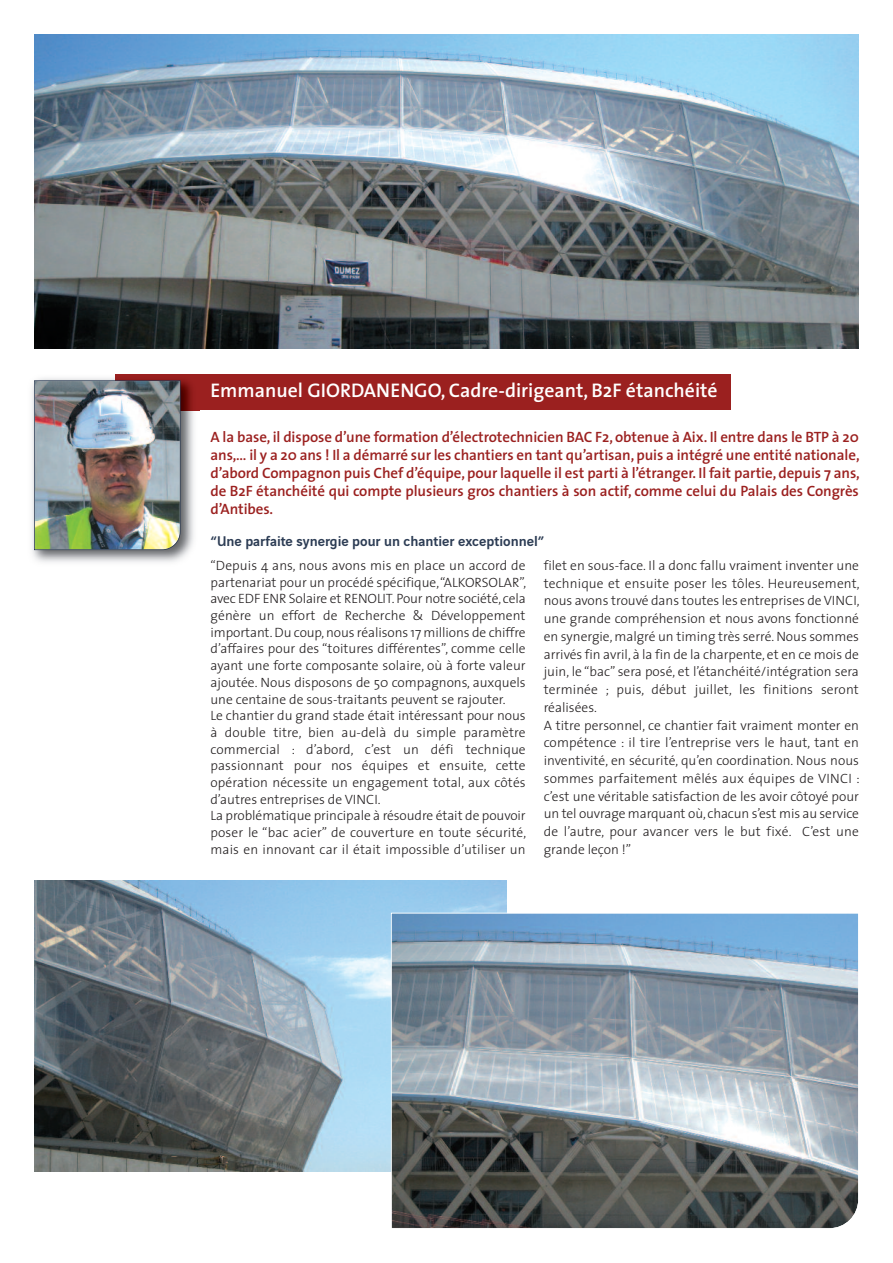
<style>
.page{position:relative;width:893px;height:1263px;background:#fff}
.page>*{position:absolute;margin:0;border:0;box-sizing:border-box;transform-origin:0 0}
.t1{font:600 19.8px "The Sans";color:#fff}
.t2{font:600 15px/18px "The Sans";letter-spacing:-.005em;color:#9b201f;text-align:justify}
.t3{font:500 15px "Vinci Sans";color:#2c3c54}
.t4{font:300 13.5px/16.6px "The Sans";color:#231f20}
</style>
<div class="page">
<img style="left:34px;top:34px;width:825px;height:314px">
<img style="left:34px;top:880px;width:472px;height:291px">
<div style="left:116px;top:374px;width:615px;height:36px;background:#9b201f"></div>
<img style="left:32px;top:374px;width:168px;height:188px">
<img style="left:116px;top:374px;width:84px;height:36px">
<img style="left:34px;top:380px;width:147px;height:170px">
<svg style="left:391px;top:913px;width:468px;height:316px;background:#88959e"></svg>
<h1 class="t1" style="left:210px;top:382px;width:509px">Emmanuel GIORDANENGO, Cadre-dirigeant, B2F étanchéité</h1>
<p class="t2" style="left:210px;top:429px;width:651px">A la base, il dispose d’une formation d’électrotechnicien BAC F2, obtenue à Aix. Il entre dans le BTP à 20 ans,… il y a 20 ans ! Il a démarré sur les chantiers en tant qu’artisan,puis a intégré une entité nationale, d’abord Compagnon puis Chef d’équipe,pour laquelle il est parti à l’étranger. Il fait partie,depuis 7 ans, de B2F étanchéité qui compte plusieurs gros chantiers à son actif, comme celui du Palais des Congrès d’Antibes.</p>
<p class="t3" style="left:210px;top:530px;width:335px">“Une parfaite synergie pour un chantier exceptionnel”</p>
<p class="t4" style="left:210px;top:558px;width:317px">“Depuis 4 ans, nous avons mis en place un accord de partenariat pour un procédé spécifique,“ALKORSOLAR”, avec EDF ENR Solaire et RENOLIT. Pour notre société, cela génère un effort de Recherche &amp; Développement important.Du coup,nous réalisons 17 millions de chiffre d’affaires pour des “toitures différentes”, comme celle ayant une forte composante solaire, où à forte valeur ajoutée. Nous disposons de 50 compagnons, auxquels une centaine de sous-traitants peuvent se rajouter.<br>Le chantier du grand stade était intéressant pour nous à double titre, bien au-delà du simple paramètre commercial : d’abord, c’est un défi technique passionnant pour nos équipes et ensuite, cette opération nécessite un engagement total, aux côtés d’autres entreprises de VINCI.<br>La problématique principale à résoudre était de pouvoir poser le “bac acier” de couverture en toute sécurité, mais en innovant car il était impossible d’utiliser un</p>
<p class="t4" style="left:544px;top:558px;width:317px;line-height:17.7px">filet en sous-face. Il a donc fallu vraiment inventer une technique et ensuite poser les tôles. Heureusement, nous avons trouvé dans toutes les entreprises deVINCI, une grande compréhension et nous avons fonctionné en synergie,malgré un timing très serré. Nous sommes arrivés fin avril, à la fin de la charpente, et en ce mois de juin, le “bac” sera posé, et l’étanchéité/intégration sera terminée ; puis, début juillet, les finitions seront réalisées.<br>A titre personnel, ce chantier fait vraiment monter en compétence : il tire l’entreprise vers le haut, tant en inventivité, en sécurité, qu’en coordination. Nous nous sommes parfaitement mêlés aux équipes de VINCI : c’est une véritable satisfaction de les avoir côtoyé pour un tel ouvrage marquant où, chacun s’est mis au service de l’autre, pour avancer vers le but fixé. C’est une grande leçon !”</p>
</div>
